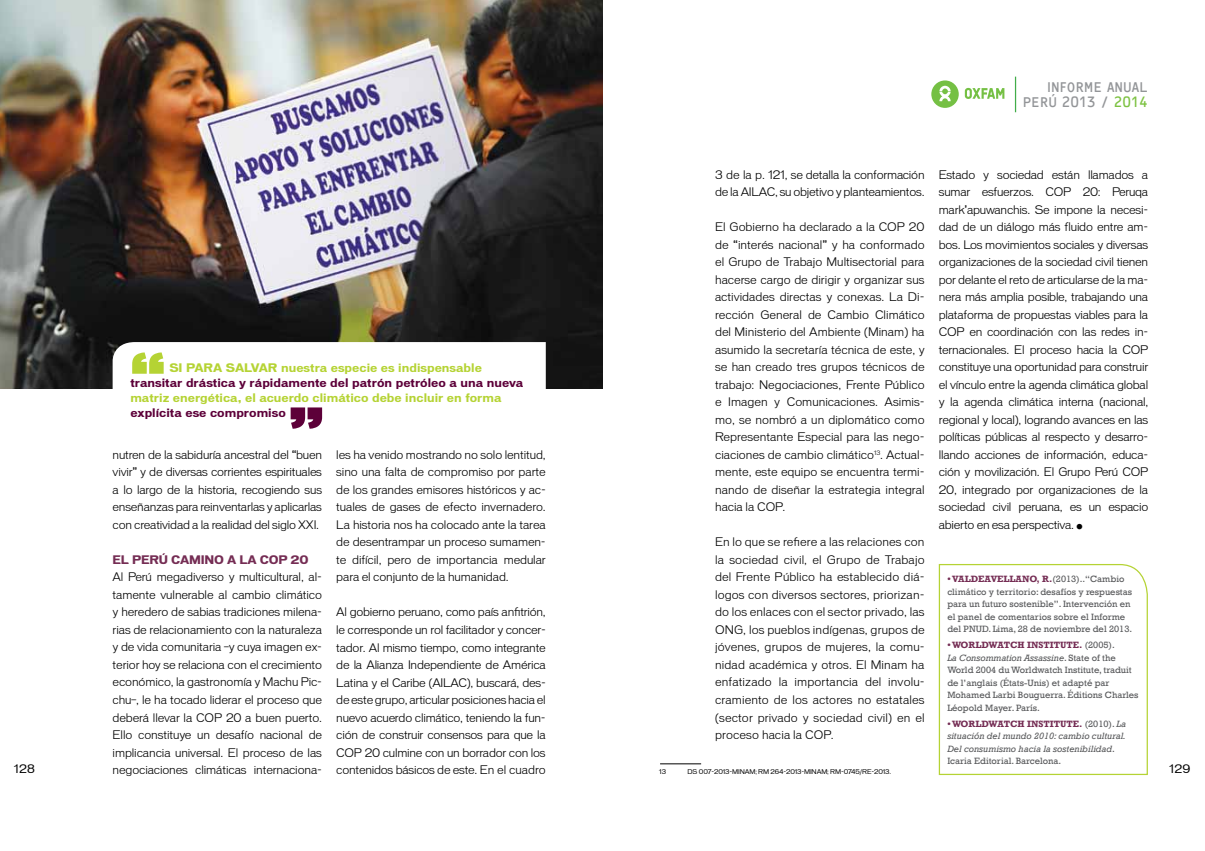
<style>
.page{position:relative;width:1205px;height:851px;background:#fff}
.page>*{position:absolute;margin:0;border:0;box-sizing:border-box;transform-origin:0 0}
.t1{font:14.5px/14.9px "OCRF Pro";letter-spacing:-.05em;color:#939598;text-align:right}
.t2{font:100 11.25px/17.5px "Vonnes";letter-spacing:-.01em;color:#000;text-align:justify}
.t3{font:700 11.25px "Vonnes";color:#b5d334}
.t4{font:700 11.25px "Vonnes";color:#5d0039}
.t5{font:700 11.25px "Vonnes";letter-spacing:-.02em;color:#752d54}
.t6{font:11.25px "Vonnes";letter-spacing:.02em;color:#000}
.t7{font:9.38px/12.5px "Rockwell";color:#58595b}
.t8{font:italic 9.38px/12.5px "Rockwell";color:#58595b}
.t9{font:6.25px "Vonnes";letter-spacing:-.02em;color:#000}
.s1{color:#7dc242}
.s2{font-size:16.25px}
.s3{font-weight:700;color:#752d54}
.s4{font-style:italic}
.s5{font-weight:700;font-style:normal;color:#752d54}
.s6{font-style:normal}
</style>
<div class="page">
<hr style="left:1015px;top:77px;width:1px;height:35px;background:#41ad49">
<svg style="left:931px;top:80px;width:28px;height:28px"></svg>
<svg style="left:965px;top:88px;width:39px;height:11px"></svg>
<svg style="left:938px;top:564px;width:210px;height:211px"></svg>
<hr style="left:660px;top:763px;width:41px;height:1px;background:#000">
<img style="left:0;top:0;width:602px;height:388px">
<svg style="left:113px;top:342px;width:433px;height:87px"></svg>
<svg style="left:291px;top:407px;width:31px;height:21px"></svg>
<div style="left:124px;top:347px;width:45px;height:28px;background:#fff"></div>
<svg style="left:132px;top:352px;width:32px;height:21px"></svg>
<p class="t6" style="left:14px;top:762px;width:22px">128</p>
<p class="t3" style="left:169px;top:361px;width:314px">Si para salvar nuestra especie es indispensable</p>
<p class="t4" style="left:130px;top:376px;width:394px">transitar drástica y rápidamente del patrón petróleo a una nueva</p>
<p class="t3" style="left:130px;top:391px;width:373px">matriz energética, el acuerdo climático debe incluir en forma</p>
<p class="t4" style="left:130px;top:406px;width:157px">explícita ese compromiso</p>
<p class="t2" style="left:113px;top:445px;width:211px">nutren de la sabiduría ancestral del “buen vivir” y de diversas corrientes espirituales a lo largo de la historia, recogiendo sus enseñanzas para reinventarlas y aplicarlas con creatividad a la realidad del siglo XXI.</p>
<p class="t5" style="left:113px;top:553px;width:198px">El Perú cami no a la COP 20</p>
<p class="t2" style="left:113px;top:568px;width:211px">Al Perú megadiverso y multicultural, al&shy;tamente vulnerable al cambio climático y heredero de sabias tradiciones milena&shy;rias de relacionamiento con la naturaleza y de vida comunitaria –y cuya imagen ex&shy;terior hoy se relaciona con el crecimiento económico, la gastronomía y Machu Pic&shy;chu–, le ha tocado liderar el proceso que deberá llevar la COP 20 a buen puerto.<br>Ello constituye un desafío nacional de implicancia universal. El proceso de las negociaciones climáticas internaciona-</p>
<p class="t2" style="left:336px;top:446px;width:211px">les ha venido mostrando no solo lentitud, sino una falta de compromiso por parte de los grandes emisores históricos y ac&shy;tuales de gases de efecto invernadero.<br>La historia nos ha colocado ante la tarea de desentrampar un proceso sumamen&shy;te difícil, pero de importancia medular para el conjunto de la humanidad.</p>
<p class="t2" style="left:336px;top:603px;width:211px">Al gobierno peruano, como país anfitrión, le corresponde un rol facilitador y concer&shy;tador. Al mismo tiempo, como integrante de la Alianza Independiente de América Latina y el Caribe (AILAC), buscará, des&shy;de este grupo, articular posiciones hacia el nuevo acuerdo climático, teniendo la fun&shy;ción de construir consensos para que la COP 20 culmine con un borrador con los contenidos básicos de este. En el cuadro</p>
<p class="t1" style="left:1022px;top:78px;width:127px">INFORME ANUAL<br>PERÚ 2013 / <span class="s1">2014</span></p>
<p class="t2" style="left:715px;top:165px;width:211px">3 de la p. 121, se detalla la conformación de la AILAC, su objetivo y planteamientos.</p>
<p class="t2" style="left:715px;top:218px;width:211px">El Gobierno ha declarado a la COP 20 de “interés nacional” y ha conformado el Grupo de Trabajo Multisectorial para hacerse cargo de dirigir y organizar sus actividades directas y conexas. La Di&shy;rección General de Cambio Climático del Ministerio del Ambiente (Minam) ha asumido la secretaría técnica de este, y se han creado tres grupos técnicos de trabajo: Negociaciones, Frente Público e Imagen y Comunicaciones. Asimis&shy;mo, se nombró a un diplomático como Representante Especial para las nego&shy;ciaciones de cambio climático<sup>13</sup>. Actual&shy;mente, este equipo se encuentra termi&shy;nando de diseñar la estrategia integral hacia la COP.</p>
<p class="t2" style="left:715px;top:533px;width:211px">En lo que se refiere a las relaciones con la sociedad civil, el Grupo de Trabajo del Frente Público ha establecido diá&shy;logos con diversos sectores, priorizan&shy;do los enlaces con el sector privado, las ONG, los pueblos indígenas, grupos de jóvenes, grupos de mujeres, la comu&shy;nidad académica y otros. El Minam ha enfatizado la importancia del involu&shy;cramiento de los actores no estatales (sector privado y sociedad civil) en el proceso hacia la COP.</p>
<p class="t9" style="left:659px;top:767px;width:20px">13 DS</p>
<p class="t9" style="left:699px;top:767px;width:39px">007-2013-MINAM</p>
<p class="t9" style="left:755px;top:767px;width:55px">; RM 264-2013-MINAM</p>
<p class="t9" style="left:827px;top:767px;width:65px">; RM -0745/RE-2013.</p>
<p class="t2" style="left:939px;top:165px;width:211px">Estado y sociedad están llamados a sumar esfuerzos. COP 20: Peruqa mark’apuwanchis. Se impone la necesi&shy;dad de un diálogo más fluido entre am&shy;bos. Los movimientos sociales y diversas organizaciones de la sociedad civil tienen por delante el reto de articularse de la ma&shy;nera más amplia posible, trabajando una plataforma de propuestas viables para la COP en coordinación con las redes in&shy;ternacionales. El proceso hacia la COP constituye una oportunidad para construir el vínculo entre la agenda climática global y la agenda climática interna (nacional, regional y local), logrando avances en las políticas públicas al respecto y desarro&shy;llando acciones de información, educa&shy;ción y movilización. El Grupo Perú COP 20, integrado por organizaciones de la sociedad civil peruana, es un espacio abierto en esa perspectiva. <span class="s2">•</span></p>
<p class="t7" style="left:947px;top:572px;width:186px"><span class="s3">• VALDEAVELLANO, R.</span>(2013)..“Cambio climático y territorio: desafíos y respuestas para un futuro sostenible”. Intervención en el panel de comentarios sobre el Informe del PNUD. Lima, 28 de noviembre del 2013.</p>
<p class="t7" style="left:947px;top:638px;width:193px"><span class="s3">• WORLDWATCH INSTITUTE.</span> (2005).<br><span class="s4">La Consommation Assassine</span>. State of the World 2004 du Worldwatch Institute, traduit de l’anglais (États-Unis) et adapté par Mohamed Larbi Bouguerra. Éditions Charles Léopold Mayer. París.</p>
<p class="t8" style="left:947px;top:717px;width:180px"><span class="s5">• WORLDWATCH INSTITUTE.</span> <span class="s6">(2010).</span> La situación del mundo 2010: cambio cultural.<br>Del consumismo hacia la sostenibilidad<span class="s6">.<br>Icaria Editorial. Barcelona.</span></p>
<p class="t6" style="left:1169px;top:762px;width:22px">129</p>
</div>
